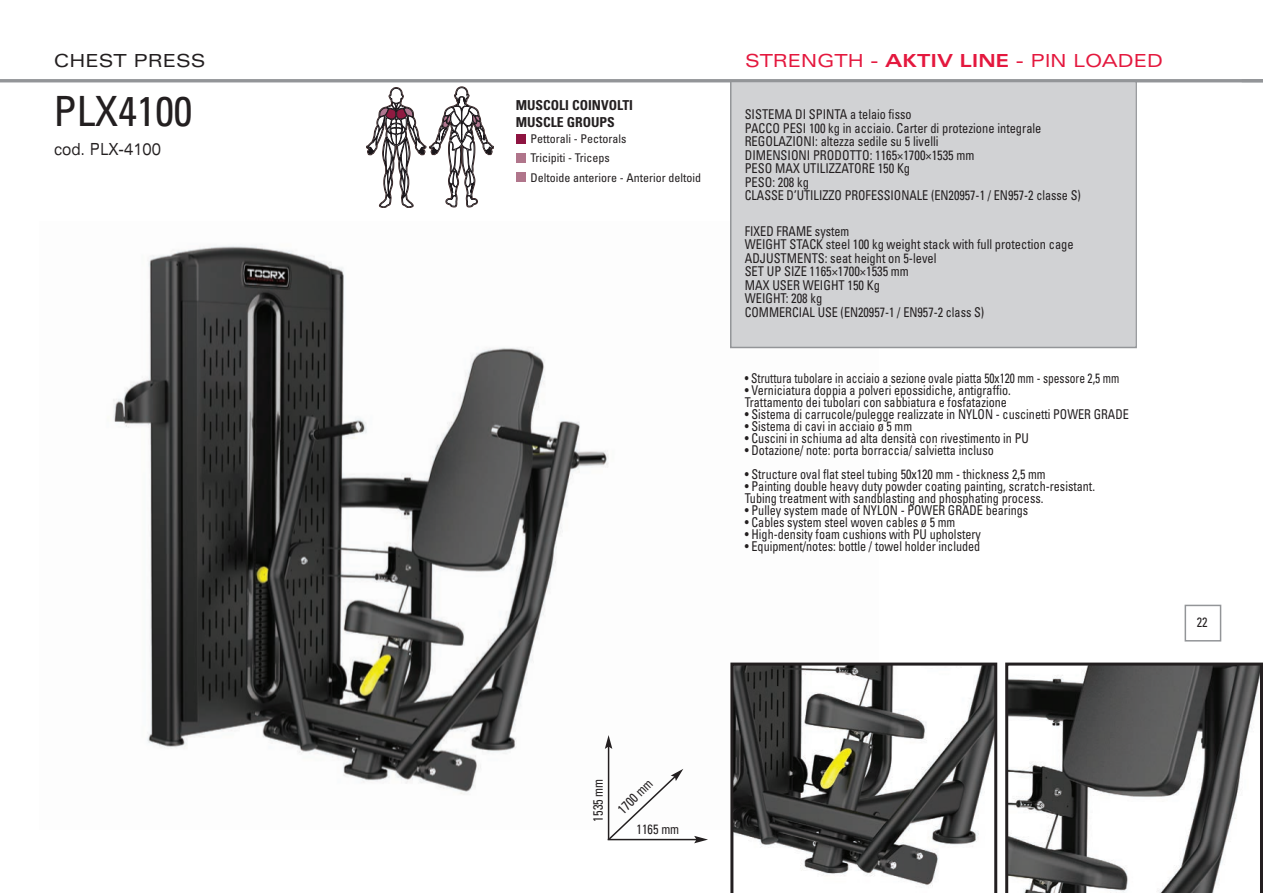
<style>
.page{position:relative;width:1263px;height:893px;background:#fff}
.page>*{position:absolute;margin:0;border:0;box-sizing:border-box;transform-origin:0 0}
.t1{font:condensed 41.7px "Univers LT Std";color:#231f20}
.t2{font:expanded 18px "Univers LT Std";color:#e4183e}
.t3{font:expanded 18px "Univers LT Std";color:#231f20}
.t4{font:expanded 16.65px "Univers LT Std";color:#231f20;scale:.75 1}
.t5{font:700 condensed 13.65px "Univers LT Std";color:#231f20}
.t6{font:condensed 13.5px/12px "Univers LT Std";color:#231f20;scale:.9 1}
.t7{font:condensed 13.5px "Univers LT Std";color:#231f20;scale:.92 1}
.t8{font:condensed 13.5px "Univers LT Std";color:#231f20;scale:.85 1}
.t9{font:condensed 12px "Univers LT Std";color:#231f20}
.s1{font-weight:700}
</style>
<div class="page">
<div style="left:1184px;top:605px;width:37px;height:36px;border:2px solid #939598"></div>
<img style="left:113px;top:245px;width:766px;height:550px">
<div style="left:731px;top:82px;width:404px;height:265px;background:#d1d2d4"></div>
<div style="left:730px;top:80px;width:407px;height:268px;border:2px solid #939598"></div>
<svg style="left:607px;top:769px;width:76px;height:72px"></svg>
<hr style="left:608px;top:746px;width:1px;height:94px;background:#231f20">
<svg style="left:605px;top:735px;width:7px;height:14px"></svg>
<hr style="left:608px;top:839px;width:89px;height:1px;background:#231f20">
<svg style="left:694px;top:836px;width:14px;height:7px"></svg>
<hr style="left:0;top:79px;width:1263px;height:3px;background:#939598">
<svg style="left:366px;top:87px;width:128px;height:121px"></svg>
<div style="left:516px;top:134px;width:9px;height:10px;background:#8e1441"></div>
<div style="left:516px;top:153px;width:9px;height:10px;background:#b0758b"></div>
<div style="left:516px;top:172px;width:9px;height:10px;background:#b0758b"></div>
<svg style="left:1005px;top:663px;width:258px;height:230px"></svg>
<svg style="left:730px;top:663px;width:267px;height:230px"></svg>
<p class="t3" style="left:54px;top:50px;width:153px">CHEST PRESS</p>
<p class="t1" style="left:54px;top:95px;width:140px">PLX4100</p>
<p class="t4" style="left:54px;top:139px;width:144px">cod. PLX-4100</p>
<p class="t5" style="left:516px;top:97px;width:119px">MUSCOLI COINVOLTI</p>
<p class="t5" style="left:516px;top:114px;width:101px">MUSCLE GROUPS</p>
<p class="t9" style="left:530px;top:134px;width:97px">Pettorali - Pectorals</p>
<p class="t9" style="left:530px;top:153px;width:81px">Tricipiti - Triceps</p>
<p class="t9" style="left:530px;top:173px;width:172px">Deltoide anteriore - Anterior deltoid</p>
<p class="t2" style="left:745px;top:50px;width:419px">STRENGTH - <span class="s1">AKTIV LINE</span> - PIN LOADED</p>
<p class="t7" style="left:745px;top:110px;width:183px">SISTEMA DI SPINTA a telaio fisso</p>
<p class="t7" style="left:745px;top:123px;width:324px">PACCO PESI 100 kg in acciaio. Carter di protezione integrale</p>
<p class="t7" style="left:745px;top:137px;width:212px">REGOLAZIONI: altezza sedile su 5 livelli</p>
<p class="t7" style="left:745px;top:150px;width:251px">DIMENSIONI PRODOTTO: 1165×1700×1535 mm</p>
<p class="t7" style="left:745px;top:164px;width:181px">PESO MAX UTILIZZATORE 150 Kg</p>
<p class="t7" style="left:745px;top:177px;width:71px">PESO: 208 kg</p>
<p class="t6" style="left:745px;top:191px;width:375px">CLASSE D’UTILIZZO PROFESSIONALE (EN20957-1 / EN957-2 classe S)</p>
<p class="t6" style="left:745px;top:226px;width:118px">FIXED FRAME system</p>
<p class="t7" style="left:745px;top:240px;width:359px">WEIGHT STACK steel 100 kg weight stack with full protection cage</p>
<p class="t7" style="left:745px;top:253px;width:210px">ADJUSTMENTS: seat height on 5-level</p>
<p class="t7" style="left:745px;top:267px;width:180px">SET UP SIZE 1165×1700×1535 mm</p>
<p class="t7" style="left:745px;top:280px;width:148px">MAX USER WEIGHT 150 Kg</p>
<p class="t7" style="left:745px;top:294px;width:86px">WEIGHT: 208 kg</p>
<p class="t6" style="left:745px;top:307px;width:268px">COMMERCIAL USE (EN20957-1 / EN957-2 class S)</p>
<p class="t8" style="left:745px;top:374px;width:442px">• Struttura tubolare in acciaio a sezione ovale piatta 50x120 mm - spessore 2,5 mm</p>
<p class="t6" style="left:745px;top:386px;width:297px">• Verniciatura doppia a polveri epossidiche, antigraffio.<br>Trattamento dei tubolari con sabbiatura e fosfatazione</p>
<p class="t6" style="left:745px;top:410px;width:428px">• Sistema di carrucole/pulegge realizzate in NYLON - cuscinetti POWER GRADE</p>
<p class="t6" style="left:745px;top:422px;width:187px">• Sistema di cavi in acciaio ø 5 mm</p>
<p class="t6" style="left:745px;top:434px;width:317px">• Cuscini in schiuma ad alta densità con rivestimento in PU</p>
<p class="t6" style="left:745px;top:446px;width:278px">• Dotazione/ note: porta borraccia/ salvietta incluso</p>
<p class="t6" style="left:745px;top:470px;width:336px">• Structure oval flat steel tubing 50x120 mm - thickness 2,5 mm</p>
<p class="t6" style="left:745px;top:482px;width:391px">• Painting double heavy duty powder coating painting, scratch-resistant.</p>
<p class="t6" style="left:745px;top:494px;width:333px">Tubing treatment with sandblasting and phosphating process.</p>
<p class="t6" style="left:745px;top:506px;width:316px">• Pulley system made of NYLON - POWER GRADE bearings</p>
<p class="t6" style="left:745px;top:518px;width:235px">• Cables system steel woven cables ø 5 mm</p>
<p class="t6" style="left:745px;top:530px;width:264px">• High-density foam cushions with PU upholstery</p>
<p class="t6" style="left:745px;top:542px;width:263px">• Equipment/notes: bottle / towel holder included</p>
<p class="t6" style="left:1197px;top:617px;width:13px">22</p>
<p class="t7" style="left:593px;top:821px;width:48px;rotate:-90deg">1535 mm</p>
<p class="t7" style="left:617px;top:808px;width:48px;rotate:-45deg">1700 mm</p>
<p class="t7" style="left:636px;top:824px;width:48px">1165 mm</p>
</div>
